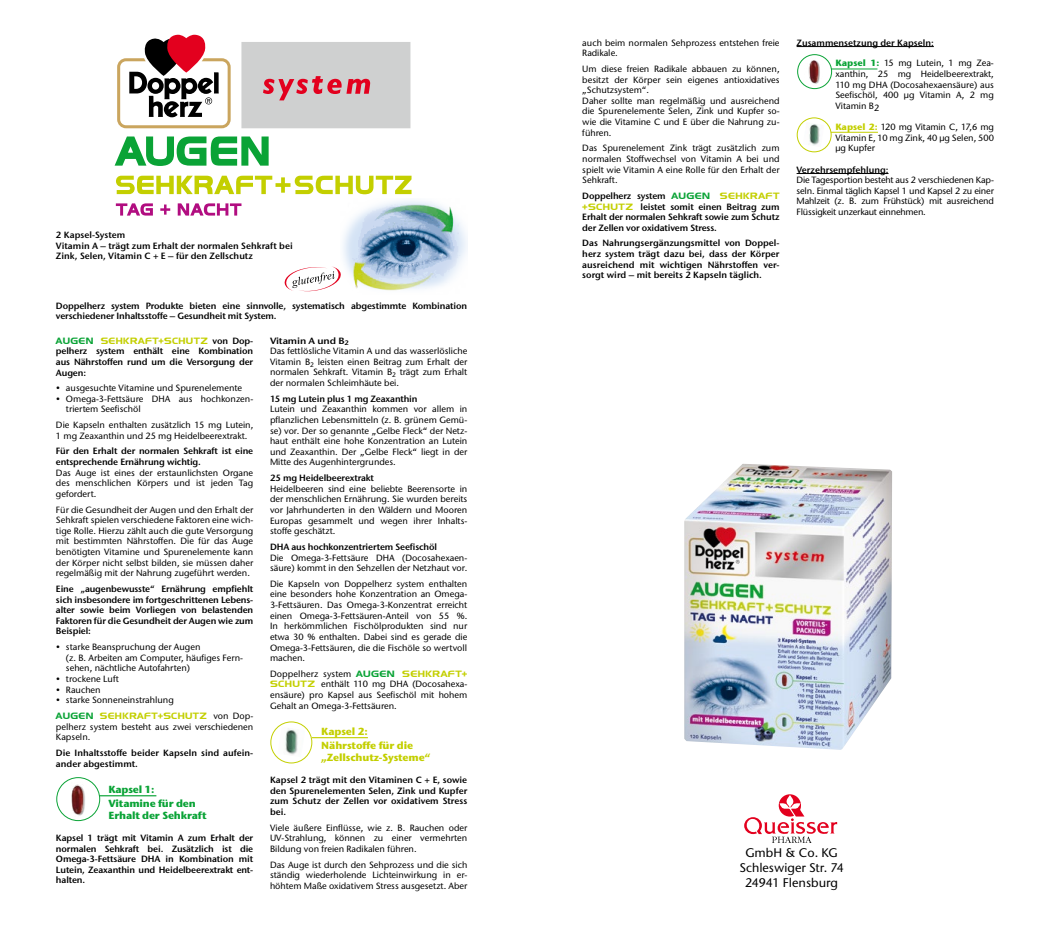
<style>
.page{position:relative;width:1049px;height:929px;background:#fff}
.page>*{position:absolute;margin:0;border:0;box-sizing:border-box;transform-origin:0 0}
.t1{font:500 12.5px/15px "Stone Sans ITC Pro";color:#000;text-align:center}
.t2{font:700 10.25px/13.8px "Stone Sans ITC Pro";letter-spacing:-.015em;color:#c3cf00}
.t3{font:700 10.25px/13.8px "Stone Sans ITC Pro";letter-spacing:-.02em;color:#0aa336}
.t4{font:500 9px/10.6px "Stone Sans ITC Pro";color:#000;text-align:justify}
.t5{font:600 9px/10.6px "Stone Sans ITC Pro";letter-spacing:-.015em;color:#000;text-align:justify}
.t6{font:9px "Denmark";letter-spacing:.045em;color:#c3cf00}
.s1{font-weight:600}
.s2{font-family:"Denmark";font-weight:400;color:#0aa336}
.s3{font-family:"Denmark";font-weight:400;color:#c3cf00}
.s4{color:#0aa336}
.s5{font-family:"Stone Sans ITC Pro";font-weight:600;color:#000}
.s6{font-family:"Stone Sans ITC Pro";font-weight:500;color:#000}
.s7{font-weight:700;color:#0aa336}
.s8{font-weight:700;color:#c3cf00}
</style>
<div class="page">
<svg style="left:744px;top:794px;width:93px;height:48px"></svg>
<div style="left:241px;top:42px;width:169px;height:86px;background:#cfd0d0"></div>
<img style="left:343px;top:200px;width:125px;height:91px">
<div style="left:56px;top:777px;width:44px;height:43px;border:1px solid #0aa336;border-radius:50%"></div>
<hr style="left:99px;top:795px;width:57px;height:1px;background:#0aa336">
<img style="left:66px;top:781px;width:23px;height:36px">
<svg style="left:284px;top:266px;width:57px;height:25px"></svg>
<svg style="left:115px;top:34px;width:255px;height:132px"></svg>
<svg style="left:116px;top:176px;width:295px;height:18px"></svg>
<svg style="left:116px;top:203px;width:37px;height:12px"></svg>
<svg style="left:160px;top:204px;width:10px;height:10px"></svg>
<svg style="left:178px;top:203px;width:63px;height:12px"></svg>
<div style="left:270px;top:721px;width:42px;height:42px;border:1px solid #c3cf00;border-radius:50%"></div>
<hr style="left:312px;top:737px;width:56px;height:1px;background:#c3cf00">
<img style="left:278px;top:726px;width:27px;height:31px">
<hr style="left:796px;top:46px;width:138px;height:1px;background:#000">
<hr style="left:796px;top:173px;width:92px;height:1px;background:#000">
<div style="left:797px;top:54px;width:35px;height:35px;border:1px solid #0aa336;border-radius:50%"></div>
<hr style="left:831px;top:68px;width:46px;height:1px;background:#0aa336">
<img style="left:805px;top:57px;width:18px;height:27px">
<hr style="left:831px;top:132px;width:47px;height:1px;background:#c3cf00">
<img style="left:803px;top:122px;width:17px;height:24px">
<div style="left:797px;top:117px;width:34px;height:35px;border:1px solid #c3cf00;border-radius:50%"></div>
<img style="left:684px;top:463px;width:208px;height:286px">
<p class="t5" style="left:56px;top:229px;width:238px;text-align:left">2 Kapsel-System<br>Vitamin A – trägt zum Erhalt der normalen Sehkraft bei<br>Zink, Selen, Vitamin C + E – für den Zellschutz</p>
<p class="t5" style="left:56px;top:300px;width:413px">Doppelherz system Produkte bieten eine sinnvolle, systematisch abgestimmte Kombination verschiedener Inhaltsstoffe – Gesundheit mit System.</p>
<p class="t4" style="left:270px;top:335px;width:199px;text-align:left"><span class="s1">Vitamin A und B</span><sub>2<br></sub>Das fettlösliche Vitamin A und das wasserlösliche Vitamin B<sub>2</sub> leisten einen Beitrag zum Erhalt der normalen Sehkraft. Vitamin B<sub>2</sub> trägt zum Erhalt der normalen Schleimhäute bei.</p>
<p class="t5" style="left:270px;top:393px;width:149px">15 mg Lutein plus 1 mg Zeaxanthin</p>
<p class="t4" style="left:270px;top:404px;width:199px">Lutein und Zeaxanthin kommen vor allem in pflanzlichen Lebensmitteln (z. B. grünem Gemü&shy;se) vor. Der so genannte „Gelbe Fleck“ der Netz&shy;haut enthält eine hohe Konzentration an Lutein und Zeaxanthin. Der „Gelbe Fleck“ liegt in der Mitte des Augenhintergrundes.</p>
<p class="t5" style="left:270px;top:472px;width:105px">25 mg Heidelbeerextrakt</p>
<p class="t4" style="left:270px;top:483px;width:199px">Heidelbeeren sind eine beliebte Beerensorte in der menschlichen Ernährung. Sie wurden bereits vor Jahrhunderten in den Wäldern und Mooren Europas gesammelt und wegen ihrer Inhalts&shy;stoffe geschätzt.</p>
<p class="t5" style="left:270px;top:541px;width:169px">DHA aus hochkonzentriertem Seefischöl</p>
<p class="t4" style="left:270px;top:552px;width:199px">Die Omega-3-Fettsäure DHA (Docosahexaen&shy;säure) kommt in den Sehzellen der Netzhaut vor.</p>
<p class="t4" style="left:270px;top:578px;width:199px">Die Kapseln von Doppelherz system enthalten eine besonders hohe Konzentration an Omega-3-Fettsäuren. Das Omega-3-Konzentrat erreicht einen Omega-3-Fettsäuren-Anteil von 55 %.<br>In herkömmlichen Fischölprodukten sind nur etwa 30 % enthalten. Dabei sind es gerade die Omega-3-Fettsäuren, die die Fischöle so wertvoll machen.</p>
<p class="t4" style="left:270px;top:668px;width:199px">Doppelherz system <span class="s2">AUGEN</span> <span class="s3">SEHKRAFT+ SCHUTZ</span> enthält 110 mg DHA (Docosahexa&shy;ensäure) pro Kapsel aus Seefischöl mit hohem Gehalt an Omega-3-Fettsäuren.</p>
<p class="t2" style="left:321px;top:724px;width:93px">Kapsel 2:<br>Nährstoffe für die</p>
<p class="t2" style="left:321px;top:750px;width:111px">„Zellschutz-Systeme“</p>
<p class="t5" style="left:270px;top:774px;width:199px">Kapsel 2 trägt mit den Vitaminen C + E, sowie den Spurenelementen Selen, Zink und Kupfer zum Schutz der Zellen vor oxidativem Stress bei.</p>
<p class="t4" style="left:270px;top:822px;width:199px">Viele äußere Einflüsse, wie z. B. Rauchen oder UV-Strahlung, können zu einer vermehrten Bildung von freien Radikalen führen.</p>
<p class="t4" style="left:270px;top:858px;width:199px">Das Auge ist durch den Sehprozess und die sich ständig wiederholende Lichteinwirkung in er&shy;höhtem Maße oxidativem Stress ausgesetzt. Aber</p>
<p class="t6" style="left:56px;top:335px;width:199px"><span class="s4">AUGEN</span> SEHKRAFT+SCHUTZ <span class="s5">von Dop-</span></p>
<p class="t5" style="left:56px;top:346px;width:199px">pelherz system enthält eine Kombination aus Nährstoffen rund um die Versorgung der Augen:</p>
<p class="t4" style="left:56px;top:382px;width:188px">• ausgesuchte Vitamine und Spurenelemente</p>
<p class="t4" style="left:66px;top:393px;width:188px;text-indent:-10px">• Omega-3-Fettsäure DHA aus hochkonzen&shy;triertem Seefischöl</p>
<p class="t4" style="left:56px;top:419px;width:199px">Die Kapseln enthalten zusätzlich 15 mg Lutein,<br>1 mg Zeaxanthin und 25 mg Heidelbeerextrakt.</p>
<p class="t5" style="left:56px;top:446px;width:199px">Für den Erhalt der normalen Sehkraft ist eine entsprechende Ernährung wichtig.</p>
<p class="t4" style="left:56px;top:467px;width:199px">Das Auge ist eines der erstaunlichsten Organe des menschlichen Körpers und ist jeden Tag gefordert.</p>
<p class="t4" style="left:56px;top:504px;width:199px">Für die Gesundheit der Augen und den Erhalt der Sehkraft spielen verschiedene Faktoren eine wich&shy;tige Rolle. Hierzu zählt auch die gute Versorgung mit bestimmten Nährstoffen. Die für das Auge benötigten Vitamine und Spurenelemente kann der Körper nicht selbst bilden, sie müssen daher regelmäßig mit der Nahrung zugeführt werden.</p>
<p class="t5" style="left:56px;top:583px;width:199px">Eine „augenbewusste“ Ernährung empfiehlt sich insbesondere im fortgeschrittenen Lebens&shy;alter sowie beim Vorliegen von belastenden Faktoren für die Gesundheit der Augen wie zum Beispiel:</p>
<p class="t4" style="left:66px;top:641px;width:178px;text-align:left;text-indent:-10px">• starke Beanspruchung der Augen<br>(z. B. Arbeiten am Computer, häufiges Fern&shy;sehen, nächtliche Autofahrten)</p>
<p class="t4" style="left:56px;top:673px;width:64px">• trockene Luft</p>
<p class="t4" style="left:56px;top:684px;width:46px">• Rauchen</p>
<p class="t4" style="left:56px;top:694px;width:119px">• starke Sonneneinstrahlung</p>
<p class="t6" style="left:56px;top:710px;width:199px"><span class="s4">AUGEN</span> SEHKRAFT+SCHUTZ <span class="s6">von Dop-</span></p>
<p class="t4" style="left:56px;top:721px;width:199px">pelherz system besteht aus zwei verschiedenen<br>Kapseln.</p>
<p class="t5" style="left:56px;top:747px;width:198px">Die Inhaltsstoffe beider Kapseln sind aufein&shy;ander abgestimmt.</p>
<p class="t3" style="left:108px;top:782px;width:89px">Kapsel 1:<br>Vitamine für den</p>
<p class="t3" style="left:108px;top:808px;width:100px">Erhalt der Sehkraft</p>
<p class="t5" style="left:56px;top:832px;width:199px">Kapsel 1 trägt mit Vitamin A zum Erhalt der normalen Sehkraft bei. Zusätzlich ist die Omega-3-Fettsäure DHA in Kombination mit Lutein, Zeaxanthin und Heidelbeerextrakt ent&shy;halten.</p>
<p class="t4" style="left:582px;top:37px;width:199px">auch beim normalen Sehprozess entstehen freie<br>Radikale.</p>
<p class="t4" style="left:582px;top:63px;width:199px;text-align:left">Um diese freien Radikale abbauen zu können, besitzt der Körper sein eigenes antioxidatives „Schutzsystem“.<br>Daher sollte man regelmäßig und ausreichend die Spurenelemente Selen, Zink und Kupfer so&shy;wie die Vitamine C und E über die Nahrung zu&shy;führen.</p>
<p class="t4" style="left:582px;top:143px;width:199px">Das Spurenelement Zink trägt zusätzlich zum normalen Stoffwechsel von Vitamin A bei und spielt wie Vitamin A eine Rolle für den Erhalt der Sehkraft.</p>
<p class="t5" style="left:582px;top:190px;width:199px">Doppelherz system <span class="s2">AUGEN</span> <span class="s3">SEHKRAFT +SCHUTZ</span> leistet somit einen Beitrag zum Erhalt der normalen Sehkraft sowie zum Schutz der Zellen vor oxidativem Stress.</p>
<p class="t5" style="left:582px;top:238px;width:199px">Das Nahrungsergänzungsmittel von Doppel&shy;herz system trägt dazu bei, dass der Körper ausreichend mit wichtigen Nährstoffen ver&shy;sorgt wird – mit bereits 2 Kapseln täglich.</p>
<p class="t5" style="left:796px;top:37px;width:139px">Zusammensetzung der Kapseln:</p>
<p class="t4" style="left:835px;top:58px;width:160px"><span class="s7">Kapsel 1:</span> 15 mg Lutein, 1 mg Zea&shy;xanthin, 25 mg Heidelbeerextrakt, 110 mg DHA (Docosahexaensäure) aus Seefischöl, 400 µg Vitamin A, 2 mg Vitamin B2</p>
<p class="t4" style="left:835px;top:121px;width:160px"><span class="s8">Kapsel 2:</span> 120 mg Vitamin C, 17,6 mg Vitamin E, 10 mg Zink, 40 µg Selen, 500 µg Kupfer</p>
<p class="t5" style="left:796px;top:164px;width:93px">Verzehrsempfehlung:</p>
<p class="t4" style="left:796px;top:175px;width:199px">Die Tagesportion besteht aus 2 verschiedenen Kap&shy;seln. Einmal täglich Kapsel 1 und Kapsel 2 zu einer Mahlzeit (z. B. zum Frühstück) mit ausreichend Flüssigkeit unzerkaut einnehmen.</p>
<h1 class="t1" style="left:739px;top:845px;width:106px">GmbH &amp; Co. KG<br>Schleswiger Str. 74<br>24941 Flensburg</h1>
</div>
